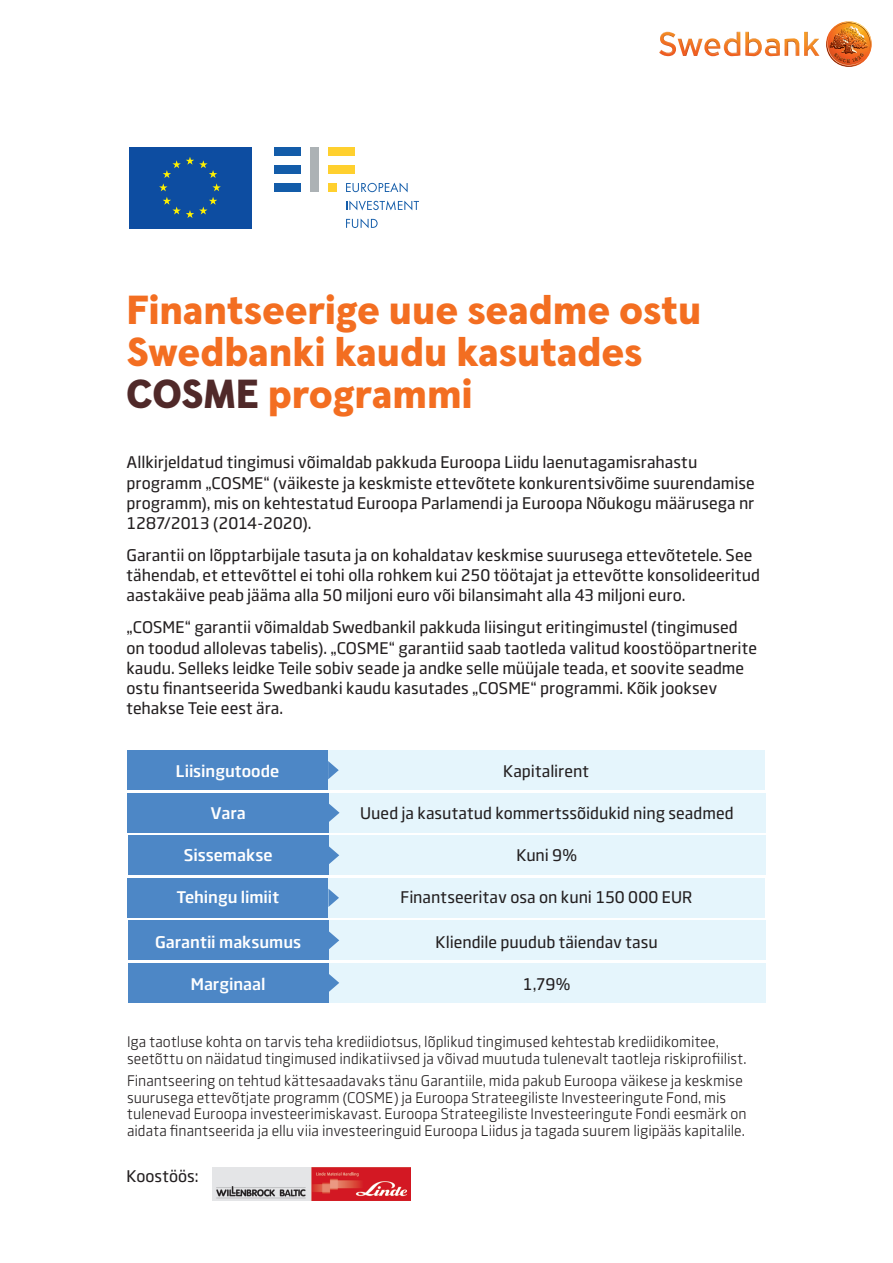
<style>
.page{position:relative;width:893px;height:1263px;background:#fff}
.page>*{position:absolute;margin:0;border:0;box-sizing:border-box;transform-origin:0 0}
.t1{font:900 40.5px/42px "Swedbank Headline";color:#f36e21}
.t2{font:500 16.5px/20.2px "Swedbank Sans";color:#231f20}
.t3{font:500 16.5px "Swedbank";color:#231f20}
.t4{font:700 16.5px "Swedbank";letter-spacing:-.005em;color:#fff}
.t5{font:15px/16.5px "Swedbank Sans";letter-spacing:.005em;color:#231f20}
.s1{color:#502929}
</style>
<div class="page">
<img style="left:659px;top:32px;width:17px;height:24px">
<img style="left:678px;top:38px;width:42px;height:18px">
<img style="left:724px;top:32px;width:16px;height:24px">
<img style="left:745px;top:32px;width:17px;height:24px">
<img style="left:765px;top:38px;width:15px;height:18px">
<img style="left:784px;top:38px;width:15px;height:18px">
<img style="left:804px;top:32px;width:15px;height:24px">
<img style="left:826px;top:21px;width:46px;height:46px">
<div style="left:274px;top:147px;width:27px;height:9px;background:#135ca9"></div>
<div style="left:310px;top:147px;width:9px;height:45px;background:#acb2b5"></div>
<div style="left:328px;top:183px;width:9px;height:9px;background:#ffd02e"></div>
<div style="left:274px;top:165px;width:27px;height:9px;background:#135ca9"></div>
<div style="left:328px;top:147px;width:27px;height:9px;background:#ffd02e"></div>
<div style="left:328px;top:165px;width:27px;height:9px;background:#ffd02e"></div>
<div style="left:274px;top:183px;width:27px;height:9px;background:#135ca9"></div>
<svg style="left:346px;top:183px;width:62px;height:9px"></svg>
<svg style="left:346px;top:200px;width:73px;height:10px"></svg>
<svg style="left:346px;top:218px;width:32px;height:10px"></svg>
<div style="left:126px;top:145px;width:127px;height:86px;background:linear-gradient(to right,#fff,#fff)"></div>
<div style="left:129px;top:147px;width:122px;height:81px;background:#0d4da1"></div>
<svg style="left:163px;top:197px;width:54px;height:21px"></svg>
<svg style="left:159px;top:157px;width:62px;height:34px"></svg>
<img style="left:213px;top:1167px;width:198px;height:34px">
<div style="left:327px;top:750px;width:438px;height:40px;background:#e5f5fc"></div>
<div style="left:127px;top:750px;width:201px;height:40px;background:#4d87c6"></div>
<svg style="left:328px;top:761px;width:11px;height:18px"></svg>
<div style="left:328px;top:793px;width:438px;height:39px;background:#e5f5fc"></div>
<div style="left:127px;top:793px;width:202px;height:39px;background:#4d87c6"></div>
<svg style="left:329px;top:803px;width:11px;height:19px"></svg>
<div style="left:328px;top:835px;width:437px;height:40px;background:#e5f5fc"></div>
<div style="left:128px;top:835px;width:201px;height:40px;background:#4d87c6"></div>
<svg style="left:329px;top:846px;width:10px;height:18px"></svg>
<div style="left:328px;top:878px;width:437px;height:40px;background:#e5f5fc"></div>
<div style="left:127px;top:878px;width:201px;height:40px;background:#4d87c6"></div>
<svg style="left:328px;top:889px;width:11px;height:18px"></svg>
<div style="left:328px;top:920px;width:437px;height:40px;background:#e5f5fc"></div>
<div style="left:128px;top:920px;width:201px;height:40px;background:#4d87c6"></div>
<svg style="left:329px;top:931px;width:10px;height:18px"></svg>
<div style="left:328px;top:963px;width:437px;height:40px;background:#e5f5fc"></div>
<div style="left:128px;top:963px;width:201px;height:40px;background:#4d87c6"></div>
<svg style="left:329px;top:974px;width:10px;height:18px"></svg>
<h1 class="t1" style="left:126px;top:291px;width:576px">Finantseerige uue seadme ostu<br>Swedbanki kaudu kasutades<br><span class="s1">COSME</span> programmi</h1>
<p class="t2" style="left:126px;top:452px;width:630px">Allkirjeldatud tingimusi võimaldab pakkuda Euroopa Liidu laenutagamisrahastu programm „COSME“ (väikeste ja keskmiste ettevõtete konkurentsivõime suurendamise programm), mis on kehtestatud Euroopa Parlamendi ja Euroopa Nõukogu määrusega nr 1287/2013 (2014-2020).</p>
<p class="t2" style="left:126px;top:545px;width:635px;line-height:19.8px">Garantii on lõpptarbijale tasuta ja on kohaldatav keskmise suurusega ettevõtetele. See tähendab, et ettevõttel ei tohi olla rohkem kui 250 töötajat ja ettevõtte konsolideeritud aastakäive peab jääma alla 50 miljoni euro või bilansimaht alla 43 miljoni euro.</p>
<p class="t2" style="left:126px;top:617px;width:632px">„COSME“ garantii võimaldab Swedbankil pakkuda liisingut eritingimustel (tingimused on toodud allolevas tabelis). „COSME“ garantiid saab taotleda valitud koostööpartnerite kaudu. Selleks leidke Teile sobiv seade ja andke selle müüjale teada, et soovite seadme ostu finantseerida Swedbanki kaudu kasutades „COSME“ programmi. Kõik jooksev tehakse Teie eest ära.</p>
<p class="t4" style="left:176px;top:761px;width:105px">Liisingutoode</p>
<p class="t3" style="left:503px;top:762px;width:87px">Kapitalirent</p>
<p class="t4" style="left:211px;top:803px;width:37px">Vara</p>
<p class="t3" style="left:360px;top:804px;width:375px">Uued ja kasutatud kommertssõidukid ning seadmed</p>
<p class="t4" style="left:184px;top:845px;width:90px">Sissemakse</p>
<p class="t3" style="left:516px;top:846px;width:62px">Kuni 9%</p>
<p class="t4" style="left:177px;top:887px;width:104px">Tehingu limiit</p>
<p class="t3" style="left:400px;top:888px;width:293px">Finantseeritav osa on kuni 150 000 EUR</p>
<p class="t4" style="left:155px;top:932px;width:147px">Garantii maksumus</p>
<p class="t3" style="left:436px;top:933px;width:224px">Kliendile puudub täiendav tasu</p>
<p class="t4" style="left:191px;top:974px;width:76px">Marginaal</p>
<p class="t3" style="left:523px;top:975px;width:49px">1,79%</p>
<p class="t5" style="left:127px;top:1034px;width:621px">Iga taotluse kohta on tarvis teha krediidiotsus, lõplikud tingimused kehtestab krediidikomitee, seetõttu on näidatud tingimused indikatiivsed ja võivad muutuda tulenevalt taotleja riskiprofiilist.</p>
<p class="t5" style="left:127px;top:1073px;width:621px">Finantseering on tehtud kättesaadavaks tänu Garantiile, mida pakub Euroopa väikese ja keskmise suurusega ettevõtjate programm (COSME) ja Euroopa Strateegiliste Investeeringute Fond, mis tulenevad Euroopa investeerimiskavast. Euroopa Strateegiliste Investeeringute Fondi eesmärk on aidata finantseerida ja ellu viia investeeringuid Euroopa Liidus ja tagada suurem ligipääs kapitalile.</p>
<p class="t2" style="left:126px;top:1166px;width:74px">Koostöös:</p>
</div>
